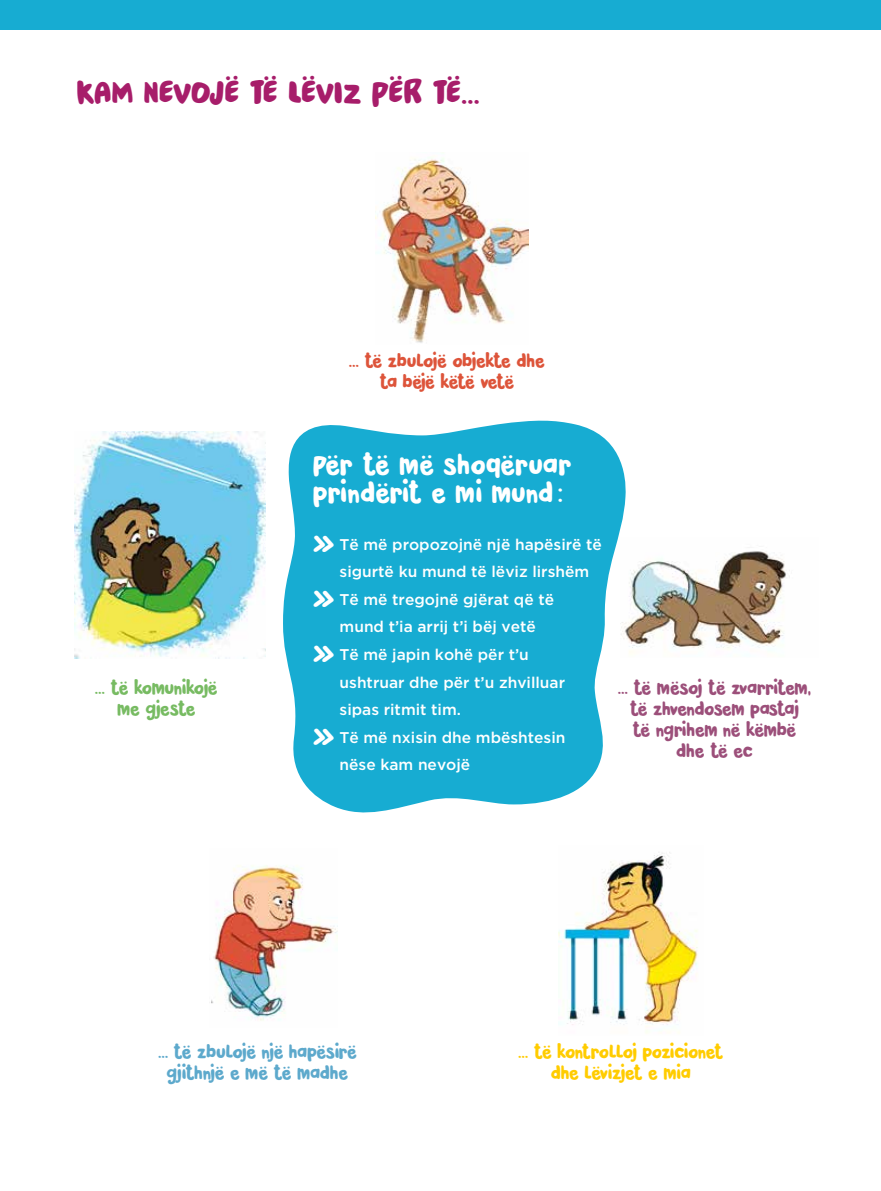
<style>
.page{position:relative;width:881px;height:1191px;background:#fff}
.page>*{position:absolute;margin:0;border:0;box-sizing:border-box;transform-origin:0 0}
.t1{font:33px "Pardesi";letter-spacing:-.03em;color:#a71d6a}
.t2{font:27px/27.6px "Pardesi";color:#fff}
.t3{font:18px/21px "Pardesi";letter-spacing:-.03em;color:#9c4f7a;text-align:center}
.t4{font:18px/21px "Pardesi";letter-spacing:-.02em;color:#5da9cc;text-align:center}
.t5{font:18px/21px "Pardesi";letter-spacing:-.03em;color:#fc0;text-align:center}
.t6{font:18px/21px "Pardesi";letter-spacing:-.03em;color:#dd543a;text-align:center}
.t7{font:18px/21px "Pardesi";letter-spacing:-.02em;color:#77bb62;text-align:center}
.t8{font:500 15.45px "Gotham";color:#fff}
.s1{font-family:"Pardesi";font-weight:400;font-size:30px}
</style>
<div class="page">
<div style="left:0;top:0;width:880px;height:30px;background:#17acd2"></div>
<svg style="left:283px;top:420px;width:343px;height:393px;background:#33b6d7"></svg>
<img style="left:75px;top:432px;width:191px;height:226px">
<img style="left:620px;top:537px;width:170px;height:120px">
<img style="left:211px;top:865px;width:126px;height:156px">
<img style="left:375px;top:158px;width:153px;height:185px">
<img style="left:558px;top:852px;width:140px;height:181px">
<h1 class="t1" style="left:77px;top:68px;width:404px">KAM NEVOJË TË LËVIZ PËR TË…</h1>
<p class="t6" style="left:349px;top:350px;width:197px">… TË ZBULOJË OBJEKTE DHE<br>TA BËJË KËTË VETË</p>
<h2 class="t2" style="left:312px;top:451px;width:260px">PËR TË MË SHOQËRUAR<br>PRINDËRIT E MI MUND :</h2>
<p class="t8" style="left:312px;top:535px;width:290px"><span class="s1">»</span> Të më propozojnë një hapësirë të</p>
<p class="t8" style="left:339px;top:563px;width:251px">sigurtë ku mund të lëviz lirshëm</p>
<p class="t8" style="left:312px;top:590px;width:243px"><span class="s1">»</span> Të më tregojnë gjërat që të</p>
<p class="t8" style="left:339px;top:618px;width:198px">mund t’ia arrij t’i bëj vetë</p>
<p class="t8" style="left:312px;top:645px;width:217px"><span class="s1">»</span> Të më japin kohë për t’u</p>
<p class="t8" style="left:339px;top:673px;width:227px">ushtruar dhe për t’u zhvilluar</p>
<p class="t8" style="left:339px;top:701px;width:123px">sipas ritmit tim.</p>
<p class="t8" style="left:312px;top:728px;width:254px"><span class="s1">»</span> Të më nxisin dhe mbështesin</p>
<p class="t8" style="left:339px;top:756px;width:132px">nëse kam nevojë</p>
<p class="t7" style="left:95px;top:676px;width:124px">… TË KOMUNIKOJË<br>ME GJESTE</p>
<p class="t3" style="left:617px;top:677px;width:195px">… TË MËSOJ TË ZVARRITEM,<br>TË ZHVENDOSEM PASTAJ<br>TË NGRIHEM NË KËMBË<br>DHE TË EC</p>
<p class="t4" style="left:158px;top:1041px;width:200px">… TË ZBULOJË NJË HAPËSIRË<br>GJITHNJË E MË TË MADHE</p>
<p class="t5" style="left:518px;top:1041px;width:206px">… TË KONTROLLOJ POZICIONET<br>DHE LËVIZJET E MIA</p>
</div>
